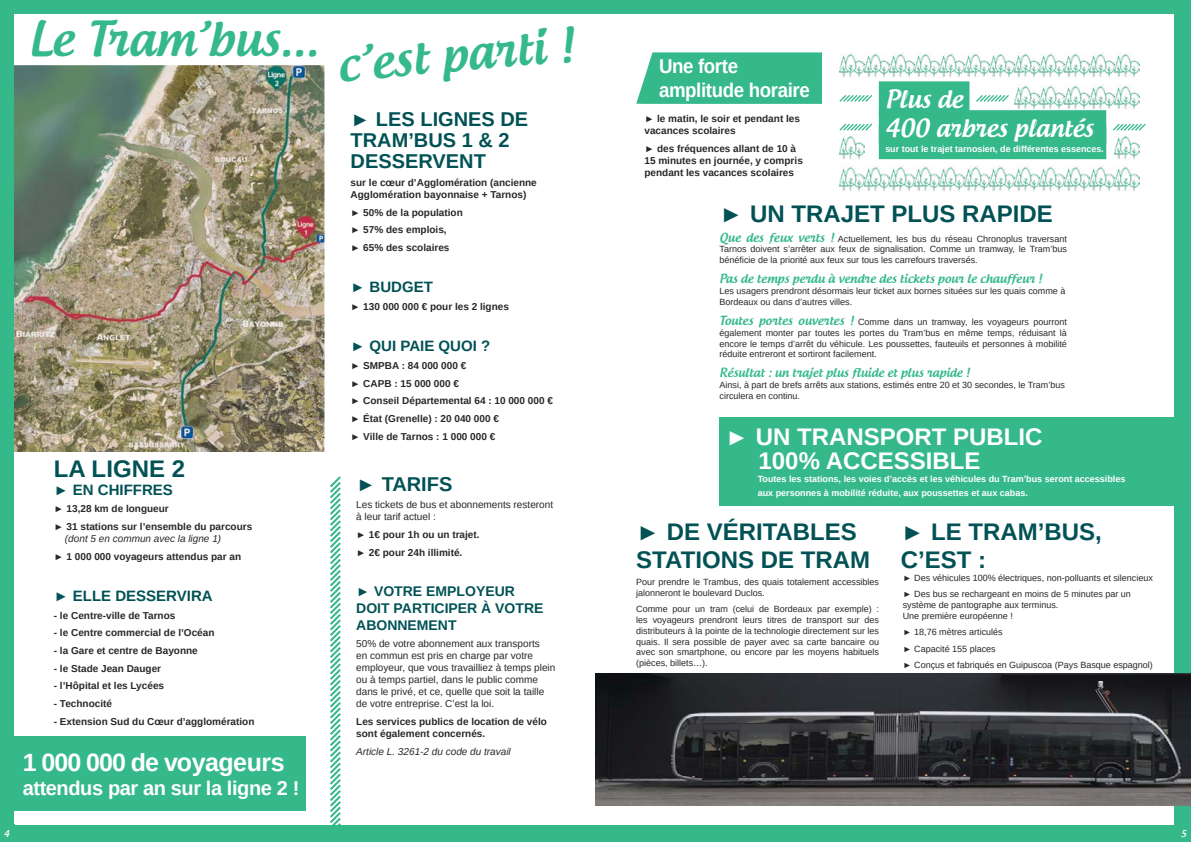
<style>
.page{position:relative;width:1191px;height:842px;background:#35b98b}
.page>*{position:absolute;margin:0;border:0;box-sizing:border-box;transform-origin:0 0}
.t1{font:500 46px "Androgyne";color:#35b98b}
.t2{font:700 25px "Arimo";letter-spacing:-.04em;color:#fff}
.t3{font:700 24px/28.8px "Arimo";color:#025255}
.t4{font:700 24px/24px "Arimo";color:#fff}
.t5{font:500 24px/28.8px "Androgyne";color:#fff}
.t6{font:700 20px/21px "Arimo";color:#025255}
.t7{font:700 20px "Arimo";letter-spacing:-.02em;color:#fff}
.t8{font:700 20px/24px "Arimo";letter-spacing:-.02em;color:#fff;scale:.93 1}
.t9{font:700 15px "Arimo";color:#025255}
.t10{font:700 14px/16.8px "Arimo";color:#025255}
.t11{font:500 12px "Androgyne";color:#35b98b}
.t12{font:700 10px/17.7px "Arimo";color:#292829}
.t13{font:10px/12px "Arimo";color:#292829}
.t14{font:italic 10px "Arimo";color:#292829}
.t15{font:9px/10.8px "Arimo";color:#292829}
.t16{font:700 9px/13.7px "Arimo";color:#fff}
.t17{font:500 9px "Androgyne";color:#fff}
.s1{font-family:"Androgyne";font-weight:500;font-size:12px;color:#35b98b}
</style>
<div class="page">
<div style="left:14px;top:14px;width:1160px;height:811px;background:#fff"></div>
<img style="left:14px;top:65px;width:311px;height:386px">
<svg style="left:330px;top:476px;width:11px;height:349px"></svg>
<div style="left:0;top:736px;width:305px;height:75px;background:#35b98b"></div>
<img style="left:595px;top:673px;width:596px;height:133px">
<svg style="left:636px;top:52px;width:186px;height:52px;background:#40bd91"></svg>
<img style="left:839px;top:54px;width:300px;height:23px">
<svg style="left:839px;top:95px;width:34px;height:7px"></svg>
<div style="left:879px;top:81px;width:90px;height:34px;background:#35b98b"></div>
<svg style="left:976px;top:95px;width:33px;height:7px"></svg>
<svg style="left:839px;top:123px;width:34px;height:8px"></svg>
<div style="left:879px;top:110px;width:227px;height:34px;background:#35b98b"></div>
<svg style="left:1113px;top:123px;width:33px;height:8px"></svg>
<div style="left:879px;top:125px;width:227px;height:34px;background:#35b98b"></div>
<img style="left:1014px;top:86px;width:125px;height:23px">
<img style="left:1114px;top:136px;width:25px;height:23px">
<img style="left:839px;top:136px;width:25px;height:23px">
<img style="left:839px;top:167px;width:300px;height:24px">
<div style="left:719px;top:417px;width:472px;height:89px;background:#35b98b"></div>
<h1 class="t1" style="left:28px;top:9px;width:292px">Le Tram’bus...</h1>
<h1 class="t1" style="left:335px;top:35px;width:238px;rotate:-5deg">c’est parti !</h1>
<h3 class="t3" style="left:54px;top:454px;width:133px">La ligne 2</h3>
<h3 class="t9" style="left:54px;top:479px;width:119px">► en chiffres</h3>
<p class="t12" style="left:54px;top:500px;width:200px">► 13,28 km de longueur<br>► 31 stations sur l’ensemble du parcours</p>
<p class="t14" style="left:65px;top:532px;width:158px">(dont 5 en commun avec la ligne 1)</p>
<p class="t12" style="left:54px;top:548px;width:189px">► 1 000 000 voyageurs attendus par an</p>
<h3 class="t9" style="left:54px;top:586px;width:160px">► elle desservira</h3>
<p class="t12" style="left:54px;top:607px;width:123px">- le Centre-ville de Tarnos</p>
<p class="t12" style="left:54px;top:624px;width:162px">- le Centre commercial de l’Océan</p>
<p class="t12" style="left:54px;top:642px;width:145px">- la Gare et centre de Bayonne</p>
<p class="t12" style="left:54px;top:660px;width:109px">- le Stade Jean Dauger</p>
<p class="t12" style="left:54px;top:677px;width:112px">- l’Hôpital et les Lycées</p>
<p class="t12" style="left:54px;top:695px;width:60px">- Technocité</p>
<p class="t12" style="left:54px;top:713px;width:202px">- Extension Sud du Cœur d’agglomération</p>
<h2 class="t2" style="left:23px;top:745px;width:263px">1 000 000 de voyageurs</h2>
<h3 class="t7" style="left:23px;top:774px;width:278px">attendus par an sur la ligne 2 !</h3>
<h3 class="t6" style="left:350px;top:109px;width:179px">► Les lignes de<br>Tram’bus 1 &amp; 2 desservent</h3>
<p class="t12" style="left:350px;top:177px;width:188px;line-height:12px">sur le cœur d’Agglomération (ancienne<br>Agglomération bayonnaise + Tarnos)</p>
<p class="t12" style="left:350px;top:203px;width:114px">► 50% de la population ► 57% des emplois,<br>► 65% des scolaires</p>
<h3 class="t9" style="left:350px;top:277px;width:84px">► Budget</h3>
<p class="t12" style="left:350px;top:298px;width:160px">► 130 000 000 € pour les 2 lignes</p>
<h3 class="t9" style="left:350px;top:336px;width:141px">► Qui paie quoi ?</h3>
<p class="t12" style="left:350px;top:357px;width:204px">► SMPBA : 84 000 000 €<br>► CAPB : 15 000 000 €<br>► Conseil Départemental 64 : 10 000 000 € ► État (Grenelle) : 20 040 000 €<br>► Ville de Tarnos : 1 000 000 €</p>
<h3 class="t6" style="left:356px;top:474px;width:95px">► Tarifs</h3>
<p class="t13" style="left:356px;top:499px;width:198px">Les tickets de bus et abonnements resteront à leur tarif actuel :</p>
<p class="t12" style="left:356px;top:526px;width:125px">► 1€ pour 1h ou un trajet. ► 2€ pour 24h illimité.</p>
<h3 class="t10" style="left:356px;top:583px;width:189px">► Votre employeur doit participer à votre abonnement</h3>
<p class="t13" style="left:356px;top:638px;width:200px">50% de votre abonnement aux transports<br>en commun est pris en charge par votre employeur, que vous travailliez à temps plein ou à temps partiel, dans le public comme dans le privé, et ce, quelle que soit la taille de votre entreprise. C’est la loi.</p>
<p class="t12" style="left:356px;top:716px;width:192px;line-height:12px">Les services publics de location de vélo sont également concernés.</p>
<p class="t14" style="left:356px;top:744px;width:156px">Article L. 3261-2 du code du travail</p>
<h3 class="t8" style="left:659px;top:55px;width:164px">Une forte amplitude horaire</h3>
<p class="t12" style="left:644px;top:113px;width:157px;line-height:12px">► le matin, le soir et pendant les vacances scolaires</p>
<p class="t12" style="left:644px;top:143px;width:160px;line-height:12px">► des fréquences allant de 10 à<br>15 minutes en journée, y compris pendant les vacances scolaires</p>
<h3 class="t5" style="left:885px;top:85px;width:210px">Plus de<br>400 arbres plantés</h3>
<p class="t16" style="left:885px;top:142px;width:220px">sur tout le trajet tarnosien, de différentes essences.</p>
<h3 class="t3" style="left:719px;top:199px;width:335px">► un trajet plus rapide</h3>
<p class="t15" style="left:719px;top:233px;width:349px;text-align:justify"><span class="s1">Que des feux verts !</span> Actuellement, les bus du réseau Chronoplus traversant Tarnos doivent s’arrêter aux feux de signalisation. Comme un tramway, le Tram’bus bénéficie de la priorité aux feux sur tous les carrefours traversés.</p>
<h3 class="t11" style="left:719px;top:271px;width:324px">Pas de temps perdu à vendre des tickets pour le chauffeur !</h3>
<p class="t15" style="left:719px;top:286px;width:347px">Les usagers prendront désormais leur ticket aux bornes situées sur les quais comme à<br>Bordeaux ou dans d’autres villes.</p>
<p class="t15" style="left:719px;top:316px;width:349px;text-align:justify"><span class="s1">Toutes portes ouvertes !</span> Comme dans un tramway, les voyageurs pourront également monter par toutes les portes du Tram’bus en même temps, réduisant là encore le temps d’arrêt du véhicule. Les poussettes, fauteuils et personnes à mobilité réduite entreront et sortiront facilement.</p>
<h3 class="t11" style="left:719px;top:365px;width:252px">Résultat : un trajet plus fluide et plus rapide !</h3>
<p class="t15" style="left:719px;top:380px;width:347px">Ainsi, à part de brefs arrêts aux stations, estimés entre 20 et 30 secondes, le Tram’bus circulera en continu.</p>
<h3 class="t4" style="left:758px;top:425px;width:281px;text-indent:-33px">► un transport public<br>100% accessible</h3>
<p class="t16" style="left:758px;top:473px;width:369px">Toutes les stations, les voies d’accès et les véhicules du Tram’bus seront accessibles aux personnes à mobilité réduite, aux poussettes et aux cabas.</p>
<h3 class="t3" style="left:636px;top:517px;width:232px">► De véritables stations de tram</h3>
<p class="t15" style="left:636px;top:576px;width:244px">Pour prendre le Trambus, des quais totalement accessibles jalonneront le boulevard Duclos.</p>
<p class="t15" style="left:636px;top:604px;width:244px;text-align:justify">Comme pour un tram (celui de Bordeaux par exemple) : les voyageurs prendront leurs titres de transport sur des distributeurs à la pointe de la technologie directement sur les quais. I l sera possible de payer avec sa carte bancaire ou avec son smartphone, ou encore par les moyens habituels (pièces, billets…).</p>
<h3 class="t3" style="left:900px;top:517px;width:203px">► Le Tram’bus, c’est :</h3>
<p class="t15" style="left:902px;top:569px;width:252px;line-height:16.5px">► Des véhicules 100% électriques, non-polluants et silencieux ► Des bus se rechargeant en moins de 5 minutes par un</p>
<p class="t15" style="left:902px;top:599px;width:157px">système de pantographe aux terminus.<br>Une première européenne !</p>
<p class="t15" style="left:902px;top:624px;width:252px;line-height:16.5px">► 18,76 mètres articulés<br>► Capacité 155 places<br>► Conçus et fabriqués en Guipuscoa (Pays Basque espagnol)</p>
<p class="t17" style="left:4px;top:828px;width:7px">4</p>
<p class="t17" style="left:1181px;top:828px;width:7px">5</p>
</div>
